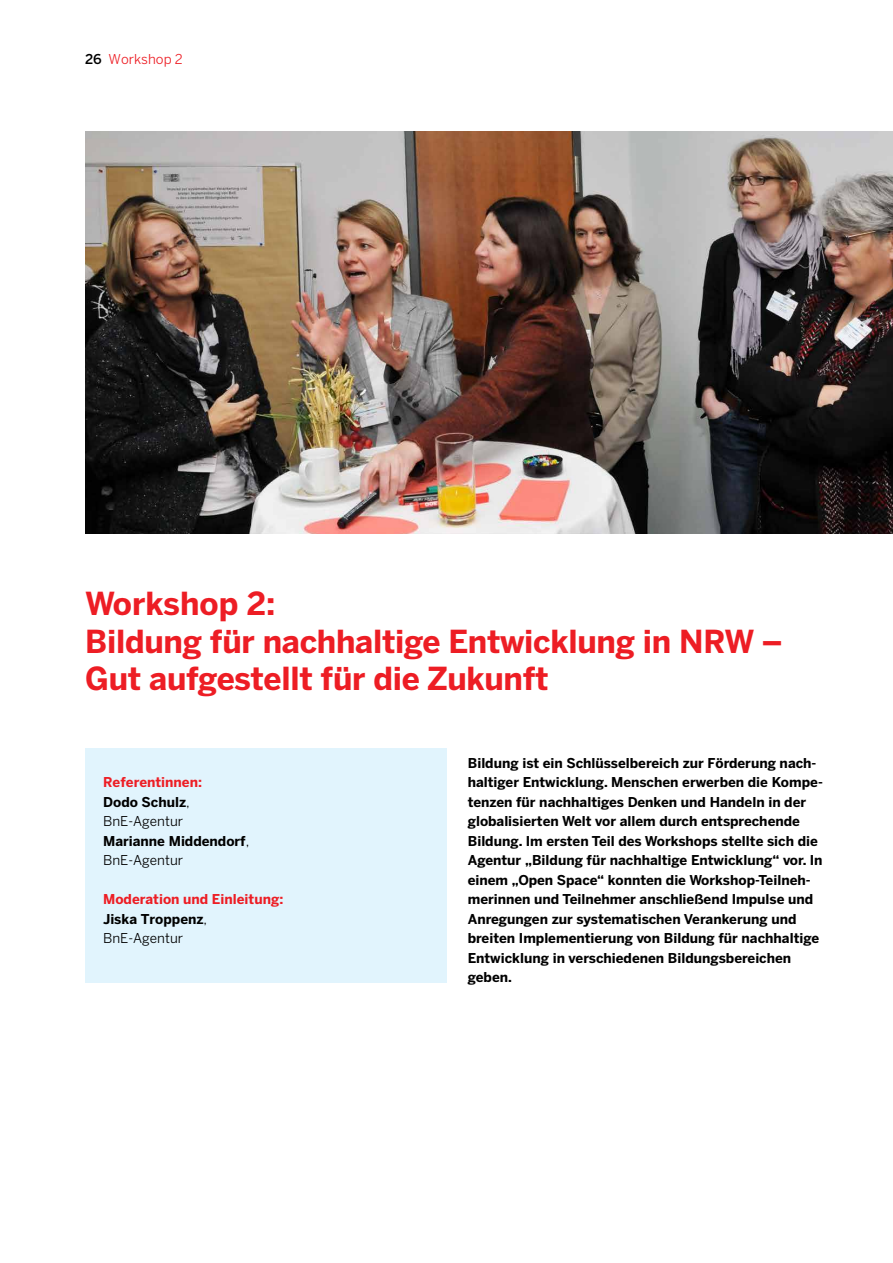
<style>
.page{position:relative;width:893px;height:1263px;background:#fff}
.page>*{position:absolute;margin:0;border:0;box-sizing:border-box;transform-origin:0 0}
.Subhead{font:700 31.5px/37.5px "Benton Sans";letter-spacing:-.01em;color:#ed1d24}
.Head{font:700 31.5px "Benton Sans";color:#ed1d24}
.Fliesstext_fett{font:700 13.5px/19.5px "Benton Sans";color:#000}
.Kastentext{font:700 13.5px/19.5px "Benton Sans";color:#000}
.Kastentext-2{font:700 13.5px "Benton Sans";color:#ed1d24}
.Kastentext-3{font:13.5px/19.5px "Benton Sans";color:#000}
.t1{font:13.5px "Benton Sans";color:#ed1d24}
.s1{font-weight:500;color:#000}
.s2{font-weight:700}
.s3{font-weight:400}
</style>
<div class="page">
<img style="left:85px;top:132px;width:808px;height:402px">
<div style="left:85px;top:748px;width:361px;height:234px;background:#e1f4fd"></div>
<p class="t1" style="left:85px;top:51px;width:99px"><span class="s1">26</span> Workshop 2</p>
<p class="Head" style="left:85px;top:585px;width:192px">Workshop 2:</p>
<p class="Subhead" style="left:85px;top:622px;width:699px">Bildung für nachhaltige Entwicklung in NRW –<br>Gut aufgestellt für die Zukunft</p>
<p class="Kastentext-2" style="left:103px;top:774px;width:100px">Referentinnen:</p>
<p class="Kastentext-3" style="left:103px;top:792px;width:88px"><span class="s2">Dodo Schulz</span>,<br>BnE-Agentur</p>
<p class="Kastentext" style="left:103px;top:831px;width:148px">Marianne Middendorf<span class="s3">,<br>BnE-Agentur</span></p>
<p class="Kastentext-2" style="left:103px;top:891px;width:182px">Moderation und Einleitung:</p>
<p class="Kastentext" style="left:103px;top:909px;width:106px">Jiska Troppenz<span class="s3">,<br>BnE-Agentur</span></p>
<p class="Fliesstext_fett" style="left:468px;top:753px;width:357px">Bildung ist ein Schlüsselbereich zur Förderung nach&shy;haltiger Entwicklung. Menschen erwerben die Kompe&shy;tenzen für nachhaltiges Denken und Handeln in der globalisierten Welt vor allem durch entsprechende Bildung. Im ersten Teil des Workshops stellte sich die Agentur „Bildung für nachhaltige Entwicklung“ vor. In einem „Open Space“ konnten die Workshop-Teilneh&shy;merinnen und Teilnehmer anschließend Impulse und Anregungen zur systematischen Verankerung und breiten Implementierung von Bildung für nachhaltige Entwicklung in verschiedenen Bildungsbereichen geben.</p>
</div>
